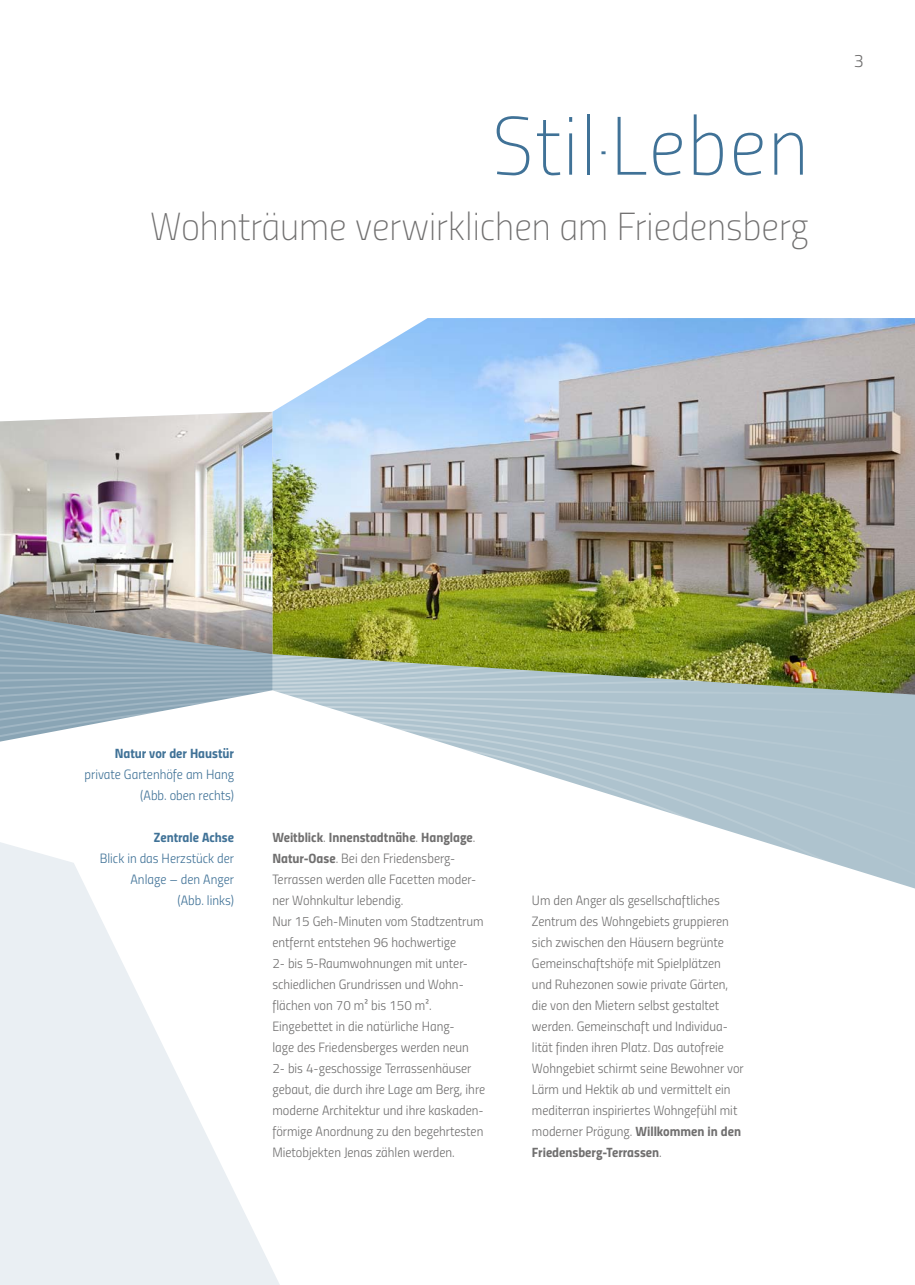
<style>
.page{position:relative;width:915px;height:1285px;background:#fff}
.page>*{position:absolute;margin:0;border:0;box-sizing:border-box;transform-origin:0 0}
.t1{font:82.5px "Titillium Thin Upright";letter-spacing:.025em;color:#407297}
.t2{font:39px "Titillium Thin Upright";color:#706f6f}
.t3{font:18px "Titillium Light Upright";color:#706f6f}
.t4{font:13.5px/21px "Titillium Light Upright";color:#706f6f}
.t5{font:13.5px/21px "Titillium Light Upright";color:#407297;text-align:right}
.t6{font:13.5px "Titillium Bold Upright";color:#706f6f}
.t7{font:13.5px "Titillium Bold Upright";color:#407297}
.s1{font-family:"Titillium Light Upright"}
.s2{font-family:"Titillium Bold Upright"}
</style>
<div class="page">
<img style="left:272px;top:318px;width:642px;height:295px">
<img style="left:1px;top:412px;width:271px;height:197px">
<img style="left:272px;top:613px;width:642px;height:77px">
<svg style="left:1px;top:609px;width:271px;height:81px;background:#95a4ae"></svg>
<svg style="left:1px;top:690px;width:913px;height:198px"></svg>
<svg style="left:1px;top:842px;width:279px;height:442px;fill:#eaeff3"></svg>
<img style="left:0;top:0;width:1px;height:1284px">
<h1 class="t1" style="left:492px;top:87px;width:317px">Stil- Leben</h1>
<h2 class="t2" style="left:150px;top:198px;width:659px">Wohnträume verwirklichen am Friedensberg</h2>
<h3 class="t3" style="left:853px;top:47px;width:12px">3</h3>
<p class="t7" style="left:115px;top:742px;width:121px">Natur vor der Haustür</p>
<p class="t5" style="left:85px;top:762px;width:151px">private Gartenhöfe am Hang (Abb. oben rechts)</p>
<p class="t7" style="left:154px;top:826px;width:82px">Zentrale Achse</p>
<p class="t5" style="left:100px;top:846px;width:136px">Blick in das Herzstück der<br>Anlage – den Anger<br>(Abb. links)</p>
<p class="t6" style="left:272px;top:826px;width:203px">Weitblick<span class="s1">.</span> Innenstadtnähe<span class="s1">.</span> Hanglage<span class="s1">.</span></p>
<p class="t4" style="left:272px;top:846px;width:214px"><span class="s2">Natur-Oase</span>. Bei den Friedensberg-Terrassen werden alle Facetten moder&shy;ner Wohnkultur lebendig.<br>Nur 15 Geh-Minuten vom Stadtzentrum entfernt entstehen 96 hochwertige<br>2- bis 5-Raumwohnungen mit unter&shy;schiedlichen Grundrissen und Wohn&shy;flächen von 70 m² bis 150 m².<br>Eingebettet in die natürliche Hang-<br>lage des Friedensberges werden neun<br>2- bis 4-geschossige Terrassenhäuser gebaut, die durch ihre Lage am Berg, ihre moderne Architektur und ihre kaskaden&shy;förmige Anordnung zu den begehrtesten Mietobjekten Jenas zählen werden.</p>
<p class="t4" style="left:532px;top:888px;width:213px">Um den Anger als gesellschaftliches Zentrum des Wohngebiets gruppieren sich zwischen den Häusern begrünte Gemeinschaftshöfe mit Spielplätzen und Ruhezonen sowie private Gärten, die von den Mietern selbst gestaltet werden. Gemeinschaft und Individua&shy;lität finden ihren Platz. Das autofreie Wohngebiet schirmt seine Bewohner vor Lärm und Hektik ab und vermittelt ein mediterran inspiriertes Wohngefühl mit moderner Prägung. <span class="s2">Willkommen in den</span></p>
<p class="t6" style="left:532px;top:1141px;width:129px">Friedensberg-Terrassen<span class="s1">.</span></p>
</div>
